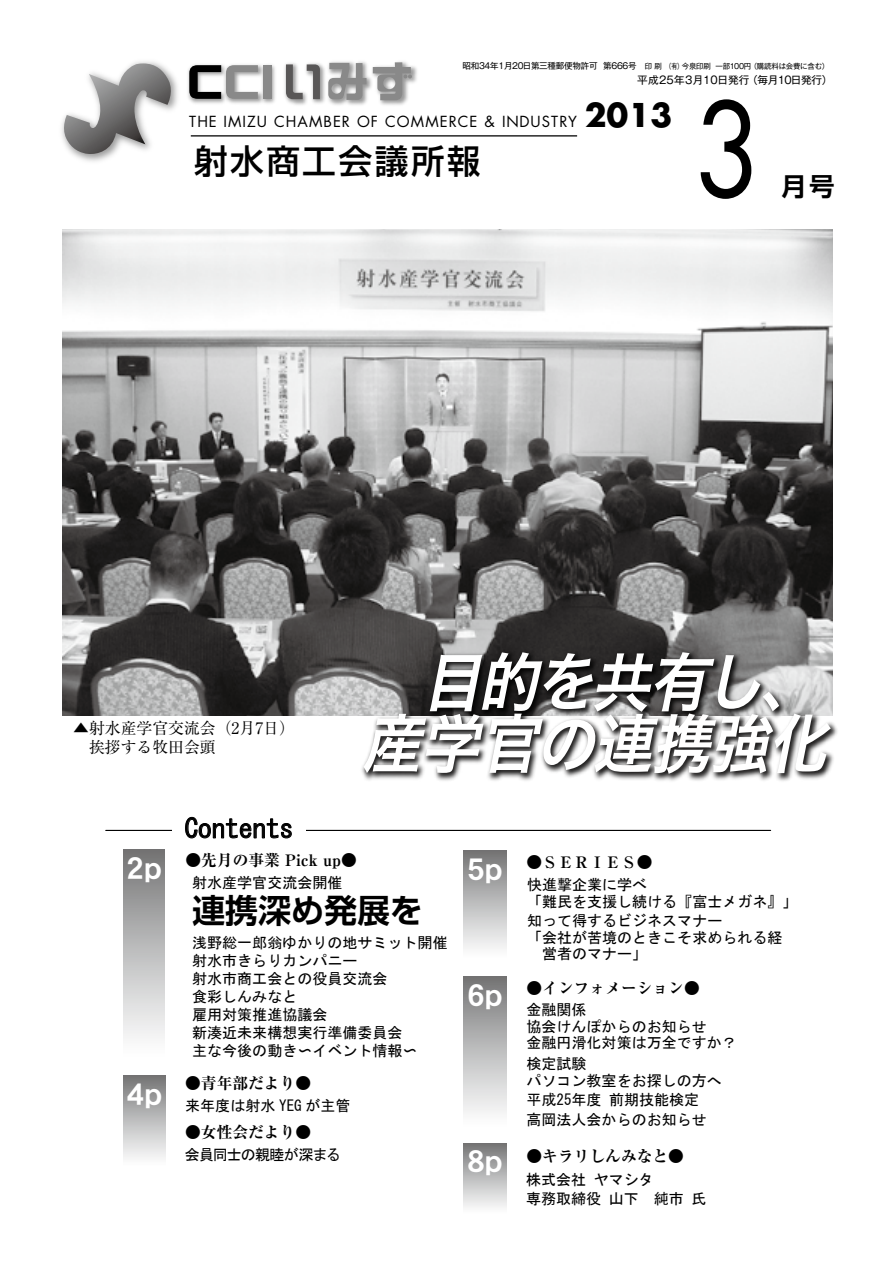
<style>
.page{position:relative;width:893px;height:1263px;background:#fff}
.page>*{position:absolute;margin:0;border:0;box-sizing:border-box;transform-origin:0 0}
.t1{font:127.5px "Futura";color:#000;scale:.87 1}
.t2{font:italic 64.2px/61.5px "Hira Kaku Pro W6";color:#fff;text-align:right;scale:.92 1}
.t3{font:500 33.75px "Shin Go";letter-spacing:.07em;color:#000}
.t4{font:700 33px "Shin Go Pro De";color:#000}
.t5{font:30px "DFPHS Gothic CID W7";letter-spacing:.05em;color:#fff}
.t6{font:27px "MS Gothic";letter-spacing:.005em;color:#000}
.t7{font:700 25.5px "Shin Go De";color:#000}
.t8{font:15.9px/19px "Ryumin Pro";color:#000}
.t9{font:700 expanded 15.75px "Ryumin Pro";color:#000}
.t10{font:15px/16.5px "MS Gothic";color:#000}
.t11{font:15px "MS Gothic";letter-spacing:-.06em;color:#000}
.t12{font:14.85px "Futura";letter-spacing:.07em;color:#000}
.t13{font:10.65px "Gothic MB101";letter-spacing:-.005em;color:#000}
.t14{font:7.5px "Gothic MB101";letter-spacing:-.03em;color:#000}
.s1{font-size:8.55px}
.s2{font-weight:700;font-size:31.95px}
.s3{font-family:"DFPHS Gothic CID W7";font-weight:400;font-stretch:normal;font-size:30px;color:#fff}
</style>
<div class="page">
<hr style="left:106px;top:830px;width:665px;height:1px;background:#000">
<div style="left:123px;top:850px;width:42px;height:208px;background:linear-gradient(to bottom,#777,#fff)"></div>
<div style="left:463px;top:850px;width:43px;height:109px;background:linear-gradient(to bottom,#767676,#fff)"></div>
<div style="left:463px;top:1143px;width:43px;height:71px;background:linear-gradient(to bottom,#767677,#fff)"></div>
<div style="left:172px;top:811px;width:134px;height:39px;background:#fff"></div>
<svg style="left:185px;top:817px;width:107px;height:21px"></svg>
<div style="left:463px;top:976px;width:43px;height:152px;background:linear-gradient(to bottom,#767677,#fff)"></div>
<div style="left:123px;top:1075px;width:43px;height:92px;background:linear-gradient(to bottom,#767677,#fff)"></div>
<img style="left:63px;top:230px;width:770px;height:486px">
<hr style="left:191px;top:135px;width:386px;height:2px;background:#000">
<img style="left:74px;top:61px;width:104px;height:101px">
<svg style="left:61px;top:63px;width:113px;height:92px"></svg>
<img style="left:188px;top:61px;width:229px;height:44px">
<svg style="left:189px;top:65px;width:69px;height:34px"></svg>
<div style="left:263px;top:65px;width:8px;height:34px;background:#898989"></div>
<svg style="left:286px;top:64px;width:34px;height:35px"></svg>
<svg style="left:373px;top:62px;width:39px;height:38px"></svg>
<svg style="left:328px;top:63px;width:38px;height:37px"></svg>
<img style="left:311px;top:600px;width:527px;height:231px">
<p class="t14" style="left:463px;top:61px;width:368px"><span class="s1">昭和34年1月20日第三種郵便物許可 第666号</span> 印刷 （有）今泉印刷 一部100円（購読料は会費に含む）</p>
<p class="t13" style="left:637px;top:73px;width:197px">平成25年3月10日発行（毎月10日発行）</p>
<p class="t12" style="left:189px;top:111px;width:484px">THE IMIZU CHAMBER OF COMMERCE &amp; INDUSTRY <span class="s2">2013</span></p>
<h3 class="t3" style="left:194px;top:139px;width:288px">射水商工会議所報</h3>
<h1 class="t1" style="left:694px;top:63px;width:80px">3</h1>
<h3 class="t7" style="left:781px;top:170px;width:55px">月号</h3>
<p class="t8" style="left:73px;top:718px;width:223px">▲射水産学官交流会（2月7日）　挨拶する牧田会頭</p>
<h2 class="t2" style="left:362px;top:649px;width:530px">目的を共有し、産学官の連携強化</h2>
<h3 class="t5" style="left:127px;top:852px;width:37px">2p</h3>
<h3 class="t5" style="left:127px;top:1077px;width:37px">4p</h3>
<h3 class="t6" style="left:185px;top:815px;width:110px">Contents</h3>
<p class="t9" style="left:185px;top:848px;width:173px">●先月の事業 Pick up●</p>
<p class="t10" style="left:192px;top:875px;width:152px">射水産学官交流会開催</p>
<h3 class="t4" style="left:192px;top:883px;width:232px">連携深め発展を</h3>
<p class="t10" style="left:192px;top:933px;width:257px;line-height:18px">浅野総一郎翁ゆかりの地サミット開催射水市きらりカンパニー<br>射水市商工会との役員交流会<br>食彩しんみなと<br>雇用対策推進協議会<br>新湊近未来構想実行準備委員会<br>主な今後の動き〜イベント情報〜</p>
<p class="t9" style="left:185px;top:1071px;width:127px">●青年部だより●</p>
<p class="t10" style="left:185px;top:1097px;width:167px">来年度は射水 YEG が主管</p>
<p class="t9" style="left:185px;top:1119px;width:127px">●女性会だより●</p>
<p class="t11" style="left:185px;top:1147px;width:158px">会員同士の親睦が深まる</p>
<h3 class="t5" style="left:467px;top:853px;width:37px">5p</h3>
<p class="t9" style="left:526px;top:850px;width:127px">●ＳＥＲＩＥＳ●</p>
<p class="t10" style="left:527px;top:877px;width:272px">快進撃企業に学べ<br>「難民を支援し続ける『富士メガネ』」</p>
<p class="t10" style="left:527px;top:913px;width:257px">知って得するビジネスマナー<br>「会社が苦境のときこそ求められる経　営者のマナー」</p>
<p class="t9" style="left:467px;top:976px;width:234px"><span class="s3">6p</span> ●インフォメーション●</p>
<p class="t10" style="left:526px;top:1001px;width:212px">金融関係<br>協会けんぽからのお知らせ<br>金融円滑化対策は万全ですか？</p>
<p class="t10" style="left:526px;top:1055px;width:197px">検定試験<br>パソコン教室をお探しの方へ</p>
<p class="t10" style="left:526px;top:1090px;width:182px;line-height:19.5px">平成25年度 前期技能検定高岡法人会からのお知らせ</p>
<p class="t9" style="left:526px;top:1144px;width:159px">●キラリしんみなと●</p>
<h3 class="t5" style="left:467px;top:1145px;width:37px">8p</h3>
<p class="t10" style="left:526px;top:1170px;width:182px;line-height:19.5px">株式会社 ヤマシタ<br>専務取締役 山下　純市 氏</p>
</div>
